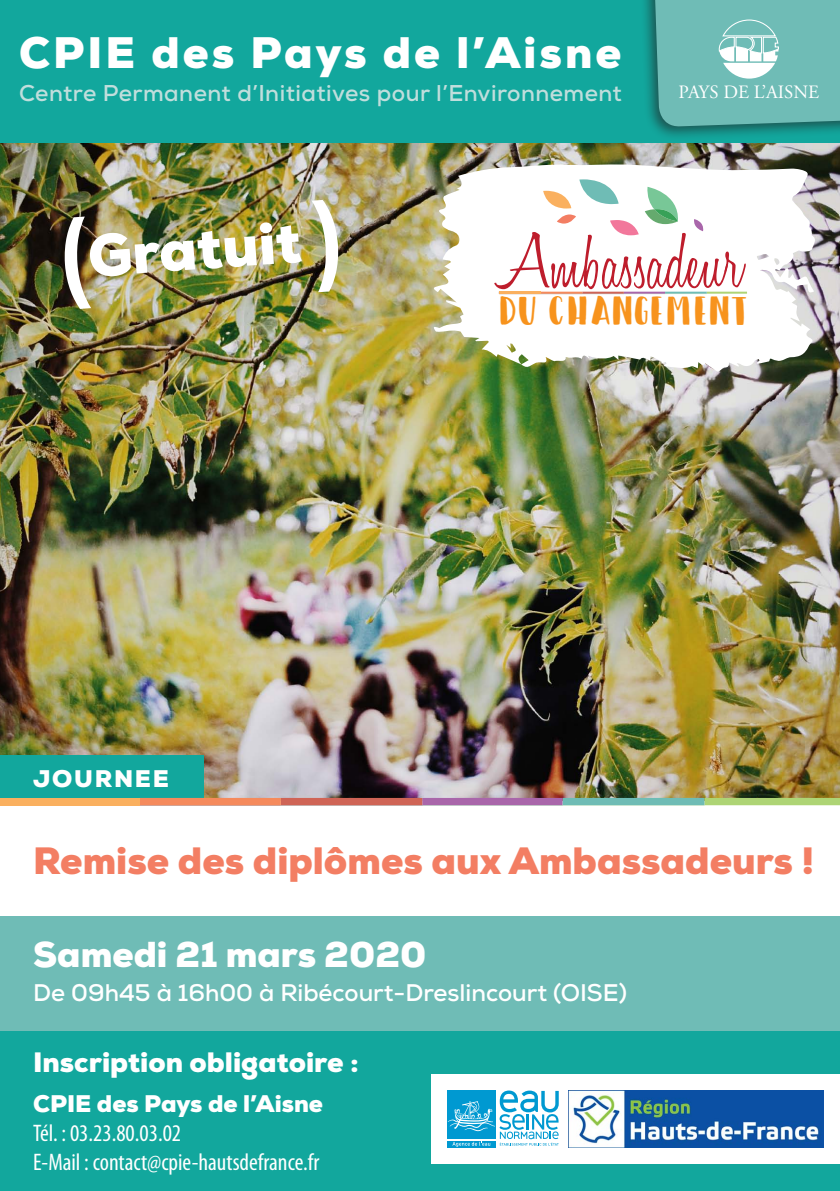
<style>
.page{position:relative;width:840px;height:1191px;background:#fff}
.page>*{position:absolute;margin:0;border:0;box-sizing:border-box;transform-origin:0 0}
.t1{font:300 80px "Honey Script";color:#be1d2c}
.t2{font:900 58.6px "Nexa";color:#fff}
.t3{font:900 44px "Nexa";letter-spacing:.07em;color:#fff}
.t4{font:42px "Happy Camper Regular";color:#f7931d}
.t5{font:900 38px "Nexa";color:#f37e63}
.t6{font:900 36px "Nexa";color:#fff}
.t7{font:900 28px "Nexa";color:#fff}
.t8{font:condensed 24px/28.8px "Myriad Pro";color:#fff}
.t9{font:700 24px "Nexa";color:#fff}
.t10{font:900 24px "Nexa";color:#fff}
.t11{font:900 24px "Nexa";letter-spacing:.07em;color:#fff}
.t12{font:700 22.8px "Nexa";letter-spacing:.02em;color:#c0dedc}
.t13{font:18.8px "Adobe Garamond Pro";color:#fff}
</style>
<div class="page">
<div style="left:0;top:1030px;width:839px;height:161px;background:#12a79d"></div>
<div style="left:431px;top:1074px;width:408px;height:89px;background:#fff"></div>
<div style="left:447px;top:1141px;width:48px;height:6px;background:#0099d1"></div>
<svg style="left:447px;top:1090px;width:111px;height:56px"></svg>
<img style="left:568px;top:1090px;width:255px;height:57px">
<img style="left:0;top:143px;width:839px;height:655px">
<div style="left:0;top:916px;width:839px;height:114px;background:#6fbcb6"></div>
<div style="left:0;top:0;width:839px;height:143px;background:#12a79d"></div>
<div style="left:0;top:755px;width:204px;height:49px;background:#12a79d"></div>
<svg style="left:63px;top:216px;width:28px;height:93px"></svg>
<img style="left:311px;top:200px;width:28px;height:92px">
<div style="left:638px;top:0;width:201px;height:141px;background:#231f20;opacity:.6"></div>
<svg style="left:653px;top:0;width:186px;height:127px;background:#73bcb6"></svg>
<svg style="left:139px;top:798px;width:700px;height:7px;background:#b59381"></svg>
<div style="left:0;top:798px;width:139px;height:7px;background:#fab05f"></div>
<svg style="left:432px;top:164px;width:385px;height:208px"></svg>
<svg style="left:579px;top:179px;width:39px;height:25px"></svg>
<svg style="left:609px;top:220px;width:29px;height:15px"></svg>
<svg style="left:556px;top:214px;width:19px;height:10px"></svg>
<svg style="left:692px;top:219px;width:12px;height:12px"></svg>
<svg style="left:644px;top:187px;width:35px;height:37px"></svg>
<svg style="left:543px;top:191px;width:28px;height:17px"></svg>
<hr style="left:706px;top:292px;width:40px;height:2px;background:#aed475">
<hr style="left:664px;top:292px;width:42px;height:2px;background:#6fbcb5">
<hr style="left:623px;top:292px;width:41px;height:2px;background:#a966aa">
<hr style="left:582px;top:292px;width:41px;height:2px;background:#ce6457">
<hr style="left:540px;top:292px;width:42px;height:2px;background:#f58a5c">
<hr style="left:499px;top:292px;width:41px;height:2px;background:#fab05f">
<h3 class="t3" style="left:19px;top:25px;width:603px">CPIE des Pays de l’Aisne</h3>
<p class="t12" style="left:19px;top:79px;width:604px">Centre Permanent d’Initiatives pour l’Environnement</p>
<p class="t13" style="left:678px;top:81px;width:142px">PAYS DE L’AISNE</p>
<h2 class="t2" style="left:85px;top:219px;width:215px;rotate:-4deg">Gratuit</h2>
<p class="t11" style="left:33px;top:763px;width:137px">JOURNEE</p>
<h1 class="t1" style="left:496px;top:214px;width:248px">Ambassadeur</h1>
<h3 class="t4" style="left:498px;top:288px;width:251px">DU CHANGEMENT</h3>
<h3 class="t5" style="left:33px;top:836px;width:781px">Remise des diplômes aux Ambassadeurs !</h3>
<h3 class="t6" style="left:33px;top:931px;width:394px">Samedi 21 mars 2020</h3>
<p class="t9" style="left:33px;top:977px;width:595px">De 09h45 à 16h00 à Ribécourt-Dreslincourt (OISE)</p>
<p class="t7" style="left:33px;top:1044px;width:327px">Inscription obligatoire :</p>
<p class="t10" style="left:33px;top:1088px;width:291px">CPIE des Pays de l’Aisne</p>
<p class="t8" style="left:33px;top:1118px;width:287px">Tél. : 03.23.80.03.02<br>E-Mail : contact@cpie-hautsdefrance.fr</p>
</div>
